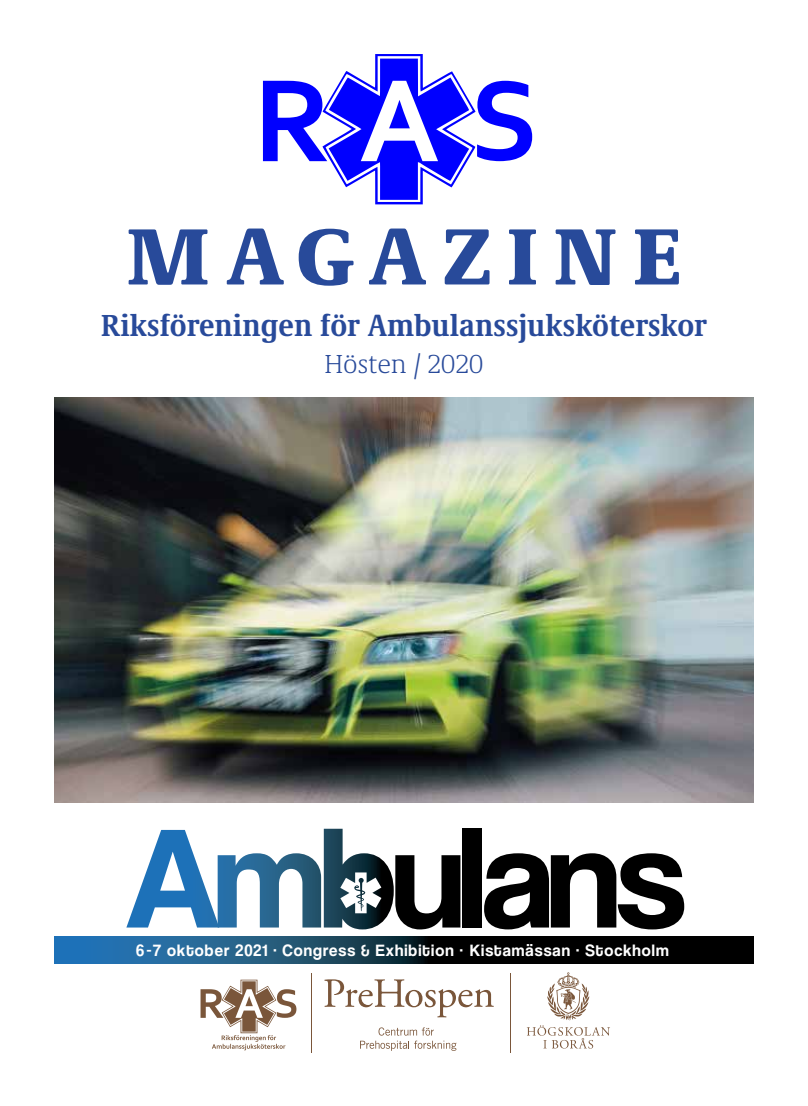
<style>
.page{position:relative;width:808px;height:1106px;background:#fff}
.page>*{position:absolute;margin:0;border:0;box-sizing:border-box;transform-origin:0 0}
.t1{font:900 82.5px "Demos Next Pro";letter-spacing:.195em;color:#284a9a}
.t2{font:700 condensed 31.5px "Demos Next Pro";color:#284a9a}
.t3{font:300 27px "Demos Next Pro";color:#284a9a}
.t4{font:17.1px "Coolvetica Rg";letter-spacing:.06em;color:#fff}
</style>
<div class="page">
<svg style="left:263px;top:54px;width:269px;height:150px"></svg>
<img style="left:54px;top:397px;width:700px;height:405px">
<svg style="left:484px;top:853px;width:200px;height:76px"></svg>
<svg style="left:126px;top:828px;width:334px;height:101px"></svg>
<div style="left:462px;top:828px;width:20px;height:99px;background:#000"></div>
<svg style="left:54px;top:936px;width:700px;height:27px;background:#102f44"></svg>
<hr style="left:311px;top:972px;width:1px;height:80px;background:#7a563a">
<hr style="left:510px;top:972px;width:1px;height:80px;background:#7a563a">
<svg style="left:527px;top:972px;width:83px;height:76px"></svg>
<svg style="left:324px;top:979px;width:170px;height:38px"></svg>
<svg style="left:360px;top:1027px;width:96px;height:23px"></svg>
<svg style="left:201px;top:979px;width:95px;height:71px"></svg>
<h1 class="t1" style="left:127px;top:196px;width:556px">MAGAZINE</h1>
<h2 class="t2" style="left:101px;top:303px;width:607px">Riksföreningen för Ambulanssjuksköterskor</h2>
<h3 class="t3" style="left:324px;top:347px;width:161px">Hösten / 2020</h3>
<p class="t4" style="left:136px;top:940px;width:534px">6-7 oktober 2021 · Congress &amp; Exhibition · Kistamässan · Stockholm</p>
</div>
